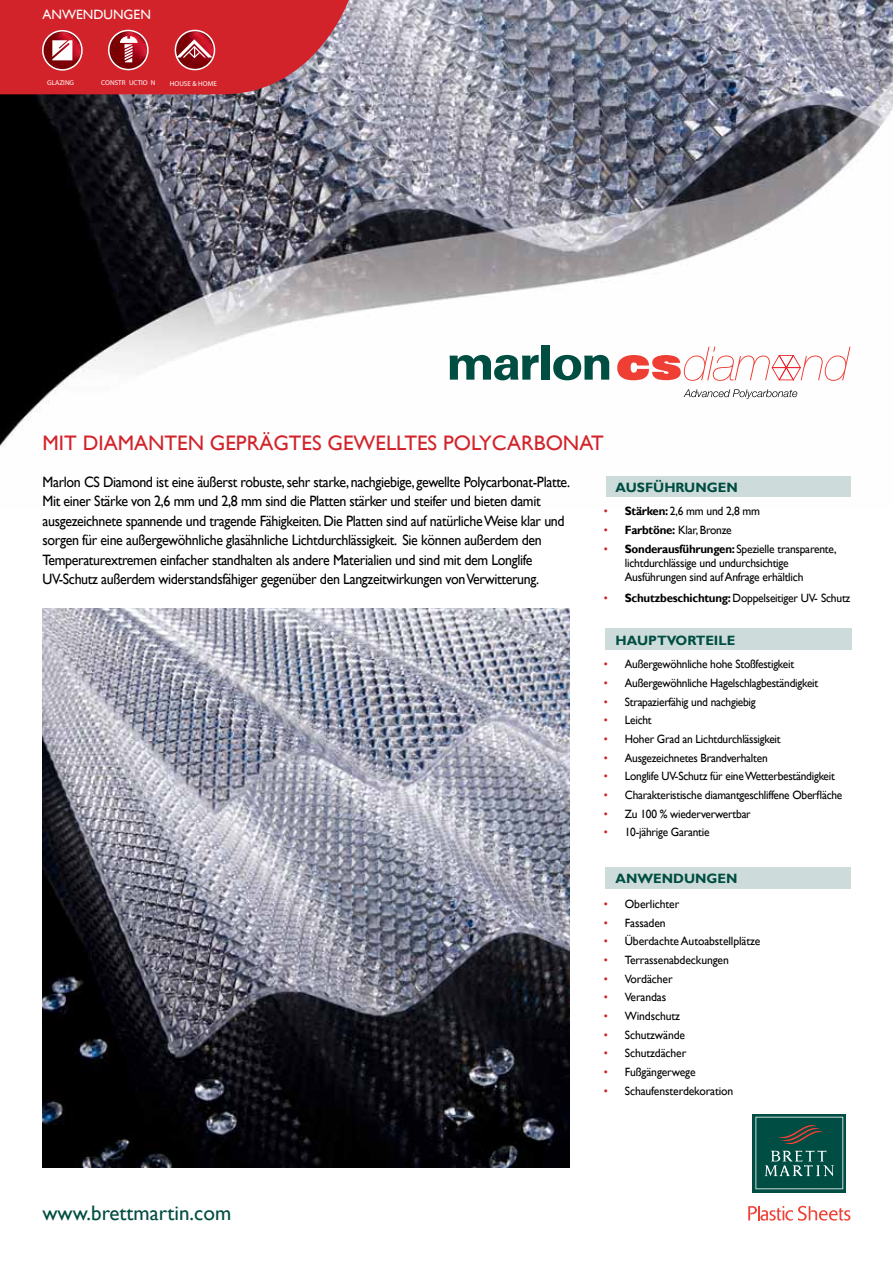
<style>
.page{position:relative;width:893px;height:1263px;background:#fff}
.page>*{position:absolute;margin:0;border:0;box-sizing:border-box;transform-origin:0 0}
.t1{font:21px "Gill Sans";color:#d2232a}
.t2{font:21px "Gill Sans";color:#004d41}
.t3{font:15px/19.5px "Gill Sans";letter-spacing:-.025em;color:#000;scale:.93 1}
.t4{font:700 13.5px "Gill Sans";color:#004d41}
.t5{font:13.5px "Gill Sans";color:#fff}
.t6{font:12px "Gill Sans";letter-spacing:-.02em;color:#000;scale:.95 1}
.t7{font:12px/14.4px "Gill Sans";letter-spacing:-.02em;color:#000;scale:.96 1}
.t8{font:12px "Gill Sans";letter-spacing:-.02em;color:#000}
.t9{font:7.05px "Myriad Pro";color:#fff}
.s1{color:#d2232a}
.s2{font-weight:700}
</style>
<div class="page">
<img style="left:0;top:0;width:893px;height:497px">
<img style="left:43px;top:608px;width:527px;height:559px">
<div style="left:606px;top:476px;width:244px;height:21px;background:#cddcdb"></div>
<div style="left:605px;top:867px;width:245px;height:22px;background:#cddcdb"></div>
<div style="left:605px;top:628px;width:246px;height:22px;background:#cddcdb"></div>
<svg style="left:0;top:0;width:349px;height:94px;background:#ca363e"></svg>
<svg style="left:748px;top:1206px;width:102px;height:15px"></svg>
<svg style="left:753px;top:1114px;width:93px;height:78px"></svg>
<svg style="left:755px;top:1117px;width:88px;height:72px;background:#1c5c53"></svg>
<div style="left:542px;top:345px;width:8px;height:35px;background:#004d41"></div>
<svg style="left:553px;top:355px;width:56px;height:25px"></svg>
<svg style="left:450px;top:355px;width:89px;height:25px"></svg>
<svg style="left:683px;top:389px;width:114px;height:10px"></svg>
<svg style="left:617px;top:347px;width:233px;height:34px"></svg>
<p class="t5" style="left:43px;top:7px;width:110px">ANWENDUNGEN</p>
<p class="t9" style="left:47px;top:79px;width:29px">GLAZING</p>
<p class="t9" style="left:101px;top:79px;width:56px">CONSTR UCTIO N</p>
<p class="t9" style="left:170px;top:79px;width:48px">HOUSE &amp; HOME</p>
<h1 class="t1" style="left:43px;top:431px;width:563px">MIT DIAMANTEN GEPRÄGTES GEWELLTES POLYCARBONAT</h1>
<p class="t3" style="left:43px;top:472px;width:569px">Marlon CS Diamond ist eine äußerst robuste, sehr starke, nachgiebige, gewellte Polycarbonat-Platte.<br>Mit einer Stärke von 2,6 mm und 2,8 mm sind die Platten stärker und steifer und bieten damit ausgezeichnete spannende und tragende Fähigkeiten. Die Platten sind auf natürliche Weise klar und sorgen für eine außergewöhnliche glasähnliche Lichtdurchlässigkeit. Sie können außerdem den Temperaturextremen einfacher standhalten als andere Materialien und sind mit dem Longlife UV-Schutz außerdem widerstandsfähiger gegenüber den Langzeitwirkungen von Verwitterung.</p>
<p class="t4" style="left:615px;top:479px;width:124px">AUSFÜHRUNGEN</p>
<p class="t7" style="left:604px;top:504px;width:164px"><span class="s1">•</span> <span class="s2">Stärken:</span> 2,6 mm und 2,8 mm</p>
<p class="t7" style="left:604px;top:523px;width:135px"><span class="s1">•</span> <span class="s2">Farbtöne:</span> Klar, Bronze</p>
<p class="t7" style="left:625px;top:541px;width:222px;text-indent:-21px"><span class="s1">•</span> <span class="s2">Sonderausführungen:</span> Spezielle transparente, lichtdurchlässige und undurchsichtige<br>Ausführungen sind auf Anfrage erhältlich</p>
<p class="t7" style="left:604px;top:591px;width:258px"><span class="s1">•</span> <span class="s2">Schutzbeschichtung:</span> Doppelseitiger UV- Schutz</p>
<p class="t4" style="left:615px;top:632px;width:121px">HAUPTVORTEILE</p>
<p class="t6" style="left:604px;top:657px;width:202px"><span class="s1">•</span> Außergewöhnliche hohe Stoßfestigkeit</p>
<p class="t6" style="left:604px;top:676px;width:227px"><span class="s1">•</span> Außergewöhnliche Hagelschlagbeständigkeit</p>
<p class="t6" style="left:604px;top:695px;width:161px"><span class="s1">•</span> Strapazierfähig und nachgiebig</p>
<p class="t6" style="left:604px;top:713px;width:52px"><span class="s1">•</span> Leicht</p>
<p class="t6" style="left:604px;top:732px;width:188px"><span class="s1">•</span> Hoher Grad an Lichtdurchlässigkeit</p>
<p class="t6" style="left:604px;top:750px;width:174px"><span class="s1">•</span> Ausgezeichnetes Brandverhalten</p>
<p class="t6" style="left:604px;top:769px;width:245px"><span class="s1">•</span> Longlife UV-Schutz für eine Wetterbeständigkeit</p>
<p class="t6" style="left:604px;top:788px;width:253px"><span class="s1">•</span> Charakteristische diamantgeschliffene Oberfläche</p>
<p class="t6" style="left:604px;top:806px;width:156px"><span class="s1">•</span> Zu 100 % wiederverwertbar</p>
<p class="t6" style="left:604px;top:825px;width:113px"><span class="s1">•</span> 10-jährige Garantie</p>
<p class="t4" style="left:615px;top:870px;width:123px">ANWENDUNGEN</p>
<p class="t8" style="left:604px;top:897px;width:77px"><span class="s1">•</span> Oberlichter</p>
<p class="t8" style="left:604px;top:916px;width:63px"><span class="s1">•</span> Fassaden</p>
<p class="t8" style="left:604px;top:934px;width:158px"><span class="s1">•</span> Überdachte Autoabstellplätze</p>
<p class="t8" style="left:604px;top:953px;width:127px"><span class="s1">•</span> Terrassenabdeckungen</p>
<p class="t8" style="left:604px;top:972px;width:70px"><span class="s1">•</span> Vordächer</p>
<p class="t8" style="left:604px;top:990px;width:64px"><span class="s1">•</span> Verandas</p>
<p class="t8" style="left:604px;top:1009px;width:78px"><span class="s1">•</span> Windschutz</p>
<p class="t8" style="left:604px;top:1028px;width:83px"><span class="s1">•</span> Schutzwände</p>
<p class="t8" style="left:604px;top:1046px;width:84px"><span class="s1">•</span> Schutzdächer</p>
<p class="t8" style="left:604px;top:1065px;width:93px"><span class="s1">•</span> Fußgängerwege</p>
<p class="t8" style="left:604px;top:1083px;width:131px"><span class="s1">•</span> Schaufensterdekoration</p>
<h1 class="t2" style="left:43px;top:1201px;width:190px">www.brettmartin.com</h1>
</div>
